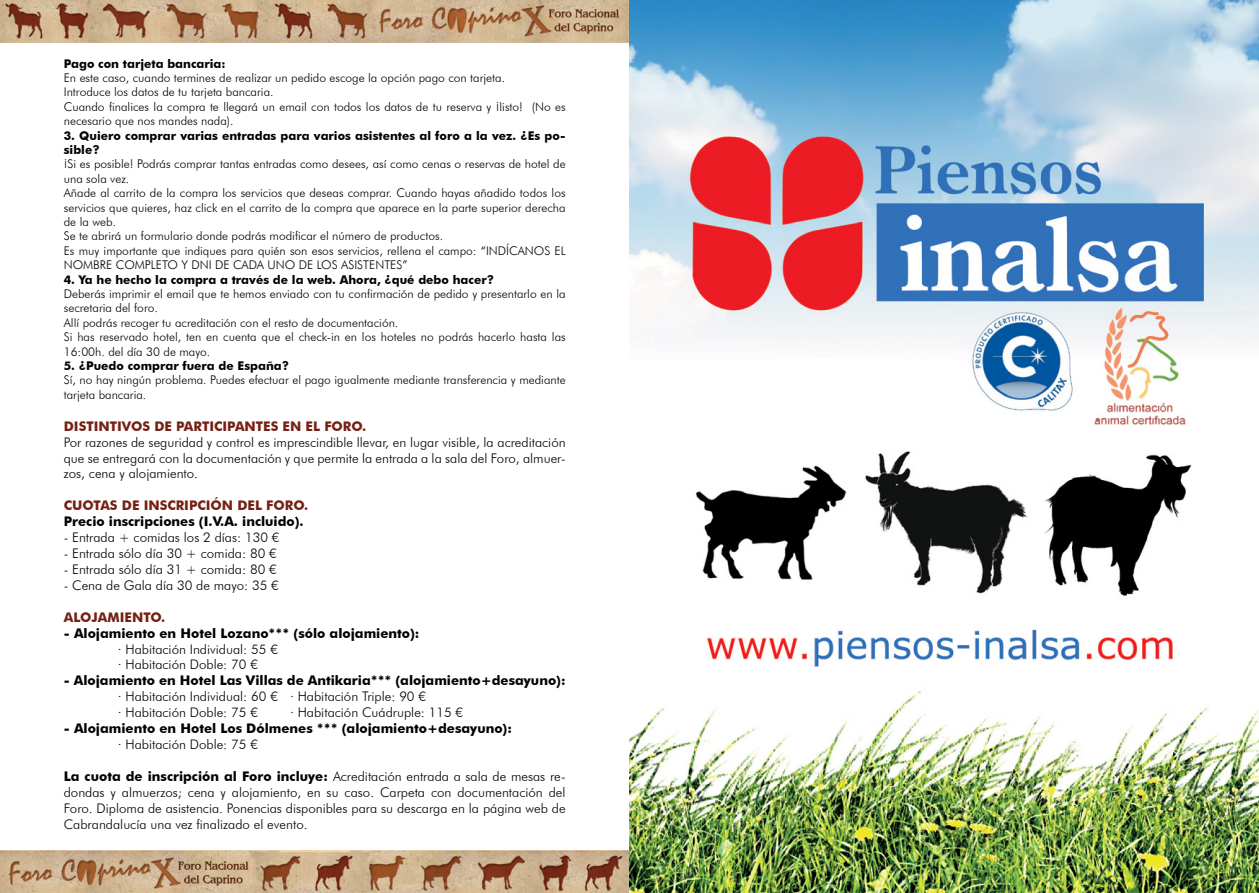
<style>
.page{position:relative;width:1259px;height:893px;background:#fff}
.page>*{position:absolute;margin:0;border:0;box-sizing:border-box;transform-origin:0 0}
.t1{font:300 13.2px/15.9px "Futura BT";color:#000}
.t2{font:700 13.2px "Futura BT";color:#000}
.t3{font:700 13.2px "Futura BT";color:#762014}
.t4{font:300 12px/14.4px "Futura BT";color:#000}
.t5{font:700 12px/14.4px "Futura BT";color:#000}
.s1{font-weight:700}
</style>
<div class="page">
<img style="left:0;top:0;width:629px;height:43px">
<img style="left:0;top:850px;width:629px;height:43px">
<img style="left:629px;top:0;width:630px;height:893px">
<p class="t5" style="left:64px;top:56px;width:163px">Pago con tarjeta bancaria:</p>
<p class="t4" style="left:64px;top:70px;width:503px">En este caso, cuando termines de realizar un pedido escoge la opción pago con tarjeta.<br>Introduce los datos de tu tarjeta bancaria.<br>Cuando finalices la compra te llegará un email con todos los datos de tu reserva y ¡listo! (No es necesario que nos mandes nada).</p>
<p class="t5" style="left:64px;top:128px;width:503px">3. Quiero comprar varias entradas para varios asistentes al foro a la vez. ¿Es po&shy;sible?</p>
<p class="t4" style="left:64px;top:157px;width:503px">¡Si es posible! Podrás comprar tantas entradas como desees, así como cenas o reservas de hotel de una sola vez.<br>Añade al carrito de la compra los servicios que deseas comprar. Cuando hayas añadido todos los servicios que quieres, haz click en el carrito de la compra que aparece en la parte superior derecha de la web.<br>Se te abrirá un formulario donde podrás modificar el número de productos.<br>Es muy importante que indiques para quién son esos servicios, rellena el campo: “INDÍCANOS EL NOMBRE COMPLETO Y DNI DE CADA UNO DE LOS ASISTENTES”</p>
<p class="t5" style="left:64px;top:272px;width:432px">4. Ya he hecho la compra a través de la web. Ahora, ¿qué debo hacer?</p>
<p class="t4" style="left:64px;top:286px;width:503px">Deberás imprimir el email que te hemos enviado con tu confirmación de pedido y presentarlo en la secretaria del foro.<br>Allí podrás recoger tu acreditación con el resto de documentación.<br>Si has reservado hotel, ten en cuenta que el check-in en los hoteles no podrás hacerlo hasta las 16:00h. del día 30 de mayo.</p>
<p class="t5" style="left:64px;top:358px;width:227px">5. ¿Puedo comprar fuera de España?</p>
<p class="t4" style="left:64px;top:373px;width:503px">Sí, no hay ningún problema. Puedes efectuar el pago igualmente mediante transferencia y mediante tarjeta bancaria.</p>
<p class="t3" style="left:64px;top:418px;width:304px">DISTINTIVOS DE PARTICIPANTES EN EL FORO.</p>
<p class="t1" style="left:64px;top:434px;width:503px;text-align:justify">Por razones de seguridad y control es imprescindible llevar, en lugar visible, la acreditación que se entregará con la documentación y que permite la entrada a la sala del Foro, almuer&shy;zos, cena y alojamiento.</p>
<p class="t3" style="left:64px;top:498px;width:246px">CUOTAS DE INSCRIPCIÓN DEL FORO.</p>
<p class="t2" style="left:64px;top:513px;width:241px">Precio inscripciones (I.V.A. incluido).</p>
<p class="t1" style="left:64px;top:529px;width:217px">- Entrada + comidas los 2 días: 130 €</p>
<p class="t1" style="left:64px;top:545px;width:214px">- Entrada sólo día 30 + comida: 80 €</p>
<p class="t1" style="left:64px;top:561px;width:214px">- Entrada sólo día 31 + comida: 80 €</p>
<p class="t1" style="left:64px;top:577px;width:217px">- Cena de Gala día 30 de mayo: 35 €</p>
<p class="t3" style="left:64px;top:609px;width:103px">ALOJAMIENTO.</p>
<p class="t2" style="left:64px;top:625px;width:357px">- Alojamiento en Hotel Lozano*** (sólo alojamiento):</p>
<p class="t1" style="left:118px;top:641px;width:162px">· Habitación Individual: 55 € · Habitación Doble: 70 €</p>
<p class="t2" style="left:64px;top:673px;width:503px">- Alojamiento en Hotel Las Villas de Antikaria*** (alojamiento+desayuno):</p>
<p class="t1" style="left:118px;top:689px;width:162px">· Habitación Individual: 60 € · Habitación Doble: 75 €</p>
<p class="t2" style="left:64px;top:720px;width:450px">- Alojamiento en Hotel Los Dólmenes *** (alojamiento+desayuno):</p>
<p class="t1" style="left:118px;top:736px;width:142px">· Habitación Doble: 75 €</p>
<p class="t1" style="left:64px;top:768px;width:503px;text-align:justify"><span class="s1">La cuota de inscripción al Foro incluye:</span> Acreditación entrada a sala de mesas re&shy;dondas y almuerzos; cena y alojamiento, en su caso. Carpeta con documentación del Foro. Diploma de asistencia. Ponencias disponibles para su descarga en la página web de Cabrandalucía una vez finalizado el evento.</p>
<p class="t1" style="left:290px;top:688px;width:175px">· Habitación Triple: 90 €<br>· Habitación Cuádruple: 115 €</p>
</div>
